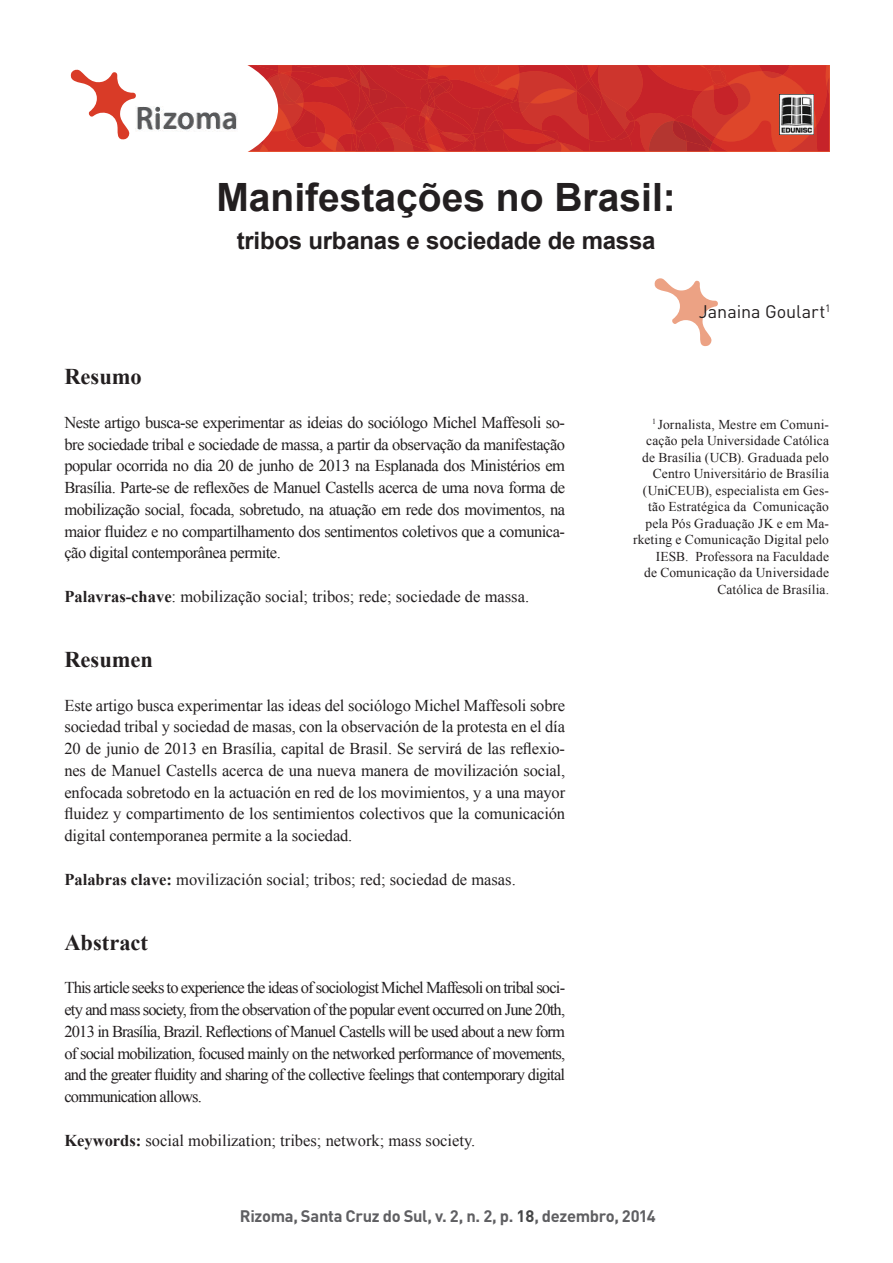
<style>
.page{position:relative;width:893px;height:1263px;background:#fff}
.page>*{position:absolute;margin:0;border:0;box-sizing:border-box;transform-origin:0 0}
.t1{font:700 39px "Arial";color:#231f20}
.t2{font:700 24px "Arial";letter-spacing:-.01em;color:#231f20}
.t3{font:700 22.5px "Times New Roman";color:#231f20}
.t4{font:18px "DIN Pro";letter-spacing:-.005em;color:#231f20}
.t5{font:16.5px/21.8px "Times New Roman";letter-spacing:-.01em;color:#231f20;text-align:justify}
.t6{font:700 16.5px "DIN Pro";letter-spacing:-.02em;color:#5f5f62}
.t7{font:13.5px/16.5px "Times New Roman";letter-spacing:.01em;color:#231f20;text-align:right}
.s1{font-weight:700}
.s2{color:#454647}
</style>
<div class="page">
<svg style="left:247px;top:65px;width:582px;height:87px;background:#cb2f2b"></svg>
<div style="left:88px;top:52px;width:187px;height:113px;background:#fff;border-radius:50%"></div>
<div style="left:85px;top:49px;width:193px;height:119px;border:6px solid #fff;border-radius:50%"></div>
<img style="left:780px;top:95px;width:33px;height:40px">
<img style="left:136px;top:107px;width:102px;height:24px">
<svg style="left:70px;top:69px;width:66px;height:71px"></svg>
<svg style="left:654px;top:278px;width:64px;height:68px"></svg>
<h1 class="t1" style="left:216px;top:171px;width:461px">Manifestações no Brasil:</h1>
<h2 class="t2" style="left:237px;top:224px;width:420px">tribos urbanas e sociedade de massa</h2>
<p class="t4" style="left:699px;top:300px;width:133px">Janaina Goulart<sup>1</sup></p>
<h3 class="t3" style="left:64px;top:361px;width:79px">Resumo</h3>
<p class="t5" style="left:64px;top:411px;width:502px">Neste artigo busca-se experimentar as ideias do sociólogo Michel Maffesoli so&shy;bre sociedade tribal e sociedade de massa, a partir da observação da manifestação popular ocorrida no dia 20 de junho de 2013 na Esplanada dos Ministérios em Brasília. Parte-se de reflexões de Manuel Castells acerca de uma nova forma de mobilização social, focada, sobretudo, na atuação em rede dos movimentos, na maior fluidez e no compartilhamento dos sentimentos coletivos que a comunica&shy;ção digital contemporânea permite.</p>
<p class="t5" style="left:64px;top:585px;width:466px"><span class="s1">Palavras-chave</span>: mobilização social; tribos; rede; sociedade de massa.</p>
<h3 class="t3" style="left:64px;top:644px;width:90px">Resumen</h3>
<p class="t5" style="left:64px;top:694px;width:502px">Este artigo busca experimentar las ideas del sociólogo Michel Maffesoli sobre sociedad tribal y sociedad de masas, con la observación de la protesta en el día 20 de junio de 2013 en Brasília, capital de Brasil. Se servirá de las reflexio&shy;nes de Manuel Castells acerca de una nueva manera de movilización social, enfocada sobretodo en la actuación en red de los movimientos, y a una mayor fluidez y compartimento de los sentimientos colectivos que la comunicación digital contemporanea permite a la sociedad.</p>
<p class="t5" style="left:64px;top:868px;width:453px"><span class="s1">Palabras clave:</span> movilización social; tribos; red; sociedad de masas.</p>
<h3 class="t3" style="left:64px;top:927px;width:85px">Abstract</h3>
<p class="t5" style="left:64px;top:977px;width:502px">This article seeks to experience the ideas of sociologist Michel Maffesoli on tribal soci&shy;ety and mass society, from the observation of the popular event occurred on June 20th, 2013 in Brasília, Brazil. Reflections of Manuel Castells will be used about a new form of social mobilization, focused mainly on the networked performance of movements, and the greater fluidity and sharing of the collective feelings that contemporary digital communication allows.</p>
<p class="t5" style="left:64px;top:1129px;width:412px"><span class="s1">Keywords:</span> social mobilization; tribes; network; mass society.</p>
<p class="t7" style="left:633px;top:416px;width:197px"><sup>1</sup> Jornalista, Mestre em Comuni&shy;cação pela Universidade Católica de Brasília (UCB). Graduada pelo<br>Centro Universitário de Brasília (UniCEUB), especialista em Ges&shy;tão Estratégica da Comunicação pela Pós Graduação JK e em Ma&shy;rketing e Comunicação Digital pelo<br>IESB. Professora na Faculdade<br>de Comunicação da Universidade<br>Católica de Brasília.</p>
<p class="t6" style="left:240px;top:1205px;width:417px">Rizoma, Santa Cruz do Sul, v. 2, n. 2, p. <span class="s2">18</span>, dezembro, 2014</p>
</div>
